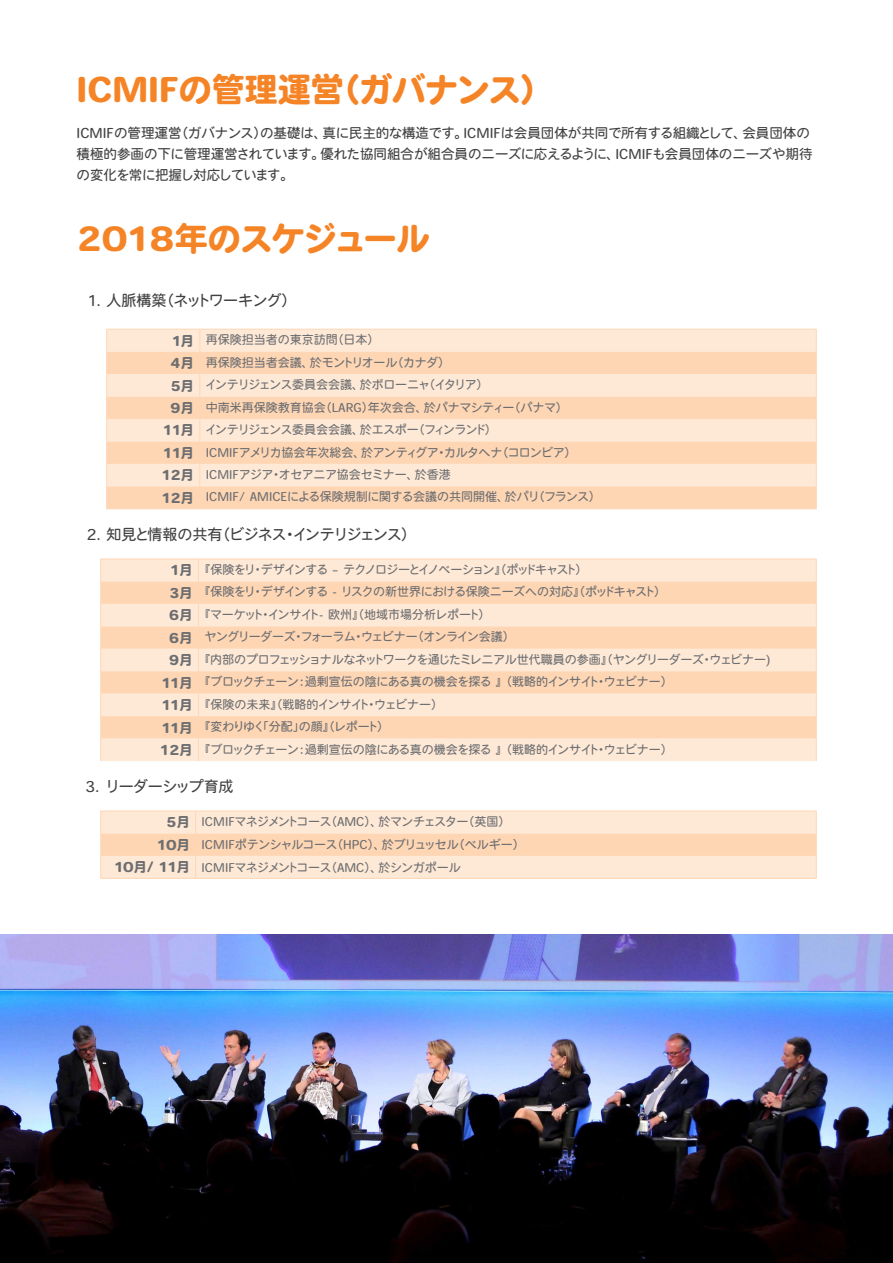
<style>
.page{position:relative;width:893px;height:1263px;background:#fff}
.page>*{position:absolute;margin:0;border:0;box-sizing:border-box;transform-origin:0 0}
.t1{font:33px "Heisei Maru Go Std W8";color:#f58427}
.t2{font:15px "Heisei Maru Go Std W4";letter-spacing:-.09em;color:#414042}
.t3{font:15px "Heisei Maru Go Std W4";letter-spacing:-.03em;color:#414042}
.t4{font:15px "Heisei Maru Go Std W4";letter-spacing:-.06em;color:#414042}
.t5{font:13.5px/21px "Heisei Maru Go Std W4";color:#414042}
.t6{font:12px "Heisei Maru Go Std W4";letter-spacing:-.06em;color:#6d6e71}
.t7{font:12px "Heisei Maru Go Std W4";color:#6d6e71}
.t8{font:12px "Heisei Maru Go Std W4";letter-spacing:-.03em;color:#6d6e71}
.t9{font:12px "Heisei Maru Go Std W4";letter-spacing:-.12em;color:#6d6e71}
.s1{font-family:"Heisei Maru Go Std W8";font-size:13.5px}
</style>
<div class="page">
<div style="left:107px;top:330px;width:709px;height:22px;background:#fee9d6"></div>
<svg style="left:107px;top:352px;width:709px;height:156px;background:#fedec2"></svg>
<svg style="left:200px;top:330px;width:1px;height:178px"></svg>
<hr style="left:107px;top:329px;width:93px;height:1px;background:#fed6b4">
<hr style="left:200px;top:329px;width:616px;height:1px;background:#fed6b4">
<svg style="left:106px;top:329px;width:1px;height:180px"></svg>
<svg style="left:816px;top:329px;width:1px;height:180px"></svg>
<hr style="left:107px;top:508px;width:93px;height:1px;background:#fed6b4">
<hr style="left:200px;top:508px;width:616px;height:1px;background:#fed6b4">
<div style="left:101px;top:560px;width:715px;height:201px;background:#fee9d6"></div>
<svg style="left:101px;top:581px;width:715px;height:157px;background:#fedec2"></svg>
<svg style="left:198px;top:560px;width:1px;height:201px"></svg>
<hr style="left:101px;top:559px;width:97px;height:1px;background:#fed6b4">
<hr style="left:198px;top:559px;width:618px;height:1px;background:#fed6b4">
<svg style="left:100px;top:559px;width:1px;height:202px"></svg>
<svg style="left:816px;top:559px;width:1px;height:202px"></svg>
<svg style="left:100px;top:811px;width:717px;height:67px;background:#fee2ca"></svg>
<hr style="left:101px;top:878px;width:95px;height:1px;background:#fed6b4">
<hr style="left:196px;top:878px;width:620px;height:1px;background:#fed6b4">
<img style="left:0;top:934px;width:893px;height:329px">
<h1 class="t1" style="left:77px;top:71px;width:478px">ICMIFの管理運営（ガバナンス）</h1>
<p class="t5" style="left:77px;top:123px;width:738px">ICMIFの管理運営（ガバナンス）の基礎は、真に民主的な構造です。ICMIFは会員団体が共同で所有する組織として、会員団体の積極的参画の下に管理運営されています。優れた協同組合が組合員のニーズに応えるように、ICMIFも会員団体のニーズや期待の変化を常に把握し対応しています。</p>
<h1 class="t1" style="left:77px;top:220px;width:355px">2018年のスケジュール</h1>
<p class="t3" style="left:88px;top:290px;width:210px">1. 人脈構築（ネットワーキング）</p>
<p class="t7" style="left:172px;top:332px;width:209px"><span class="s1">1月</span> 再保険担当者の東京訪問（日本）</p>
<p class="t7" style="left:170px;top:354px;width:281px"><span class="s1">4月</span> 再保険担当者会議、於モントリオール（カナダ）</p>
<p class="t6" style="left:170px;top:377px;width:320px"><span class="s1">5月</span> インテリジェンス委員会会議、於ボローニャ（イタリア）</p>
<p class="t7" style="left:170px;top:399px;width:399px"><span class="s1">9月</span> 中南米再保険教育協会（LARG）年次会合、於パナマシティー（パナマ）</p>
<p class="t6" style="left:163px;top:421px;width:335px"><span class="s1">11月</span> インテリジェンス委員会会議、於エスポー（フィンランド）</p>
<p class="t8" style="left:163px;top:444px;width:415px"><span class="s1">11月</span> ICMIFアメリカ協会年次総会、於アンティグア・カルタヘナ（コロンビア）</p>
<p class="t8" style="left:162px;top:466px;width:290px"><span class="s1">12月</span> ICMIFアジア・オセアニア協会セミナー、於香港</p>
<p class="t7" style="left:162px;top:489px;width:441px"><span class="s1">12月</span> ICMIF/ AMICEによる保険規制に関する会議の共同開催、於パリ（フランス）</p>
<p class="t2" style="left:86px;top:524px;width:331px">2. 知見と情報の共有（ビジネス・インテリジェンス）</p>
<p class="t9" style="left:171px;top:561px;width:418px"><span class="s1">1月</span>『保険をリ・デザインする – テクノロジーとイノベーション』（ポッドキャスト）</p>
<p class="t6" style="left:169px;top:584px;width:498px"><span class="s1">3月</span>『保険をリ・デザインする - リスクの新世界における保険ニーズへの対応』（ポッドキャスト）</p>
<p class="t8" style="left:169px;top:606px;width:323px"><span class="s1">6月</span>『マーケット・インサイト- 欧州』（地域市場分析レポート）</p>
<p class="t6" style="left:169px;top:629px;width:347px"><span class="s1">6月</span> ヤングリーダーズ・フォーラム・ウェビナー（オンライン会議）</p>
<p class="t6" style="left:169px;top:651px;width:603px"><span class="s1">9月</span>『内部のプロフェッショナルなネットワークを通じたミレニアル世代職員の参画』（ヤングリーダーズ・ウェビナー)</p>
<p class="t6" style="left:162px;top:674px;width:512px"><span class="s1">11月</span>『ブロックチェーン：過剰宣伝の陰にある真の機会を探る 』（戦略的インサイト・ウェビナー）</p>
<p class="t7" style="left:162px;top:696px;width:283px"><span class="s1">11月</span>『保険の未来』（戦略的インサイト・ウェビナー）</p>
<p class="t8" style="left:162px;top:718px;width:229px"><span class="s1">11月</span>『変わりゆく「分配」の顔』（レポート）</p>
<p class="t6" style="left:160px;top:741px;width:514px"><span class="s1">12月</span>『ブロックチェーン：過剰宣伝の陰にある真の機会を探る 』（戦略的インサイト・ウェビナー）</p>
<p class="t4" style="left:85px;top:776px;width:150px">3. リーダーシップ育成</p>
<p class="t6" style="left:166px;top:813px;width:346px"><span class="s1">5月</span> ICMIFマネジメントコース（AMC）、於マンチェスター（英国）</p>
<p class="t7" style="left:157px;top:836px;width:369px"><span class="s1">10月</span> ICMIFポテンシャルコース（HPC）、於ブリュッセル（ベルギー）</p>
<p class="t8" style="left:114px;top:859px;width:348px"><span class="s1">10月/ 11月</span> ICMIFマネジメントコース（AMC）、於シンガポール</p>
</div>
